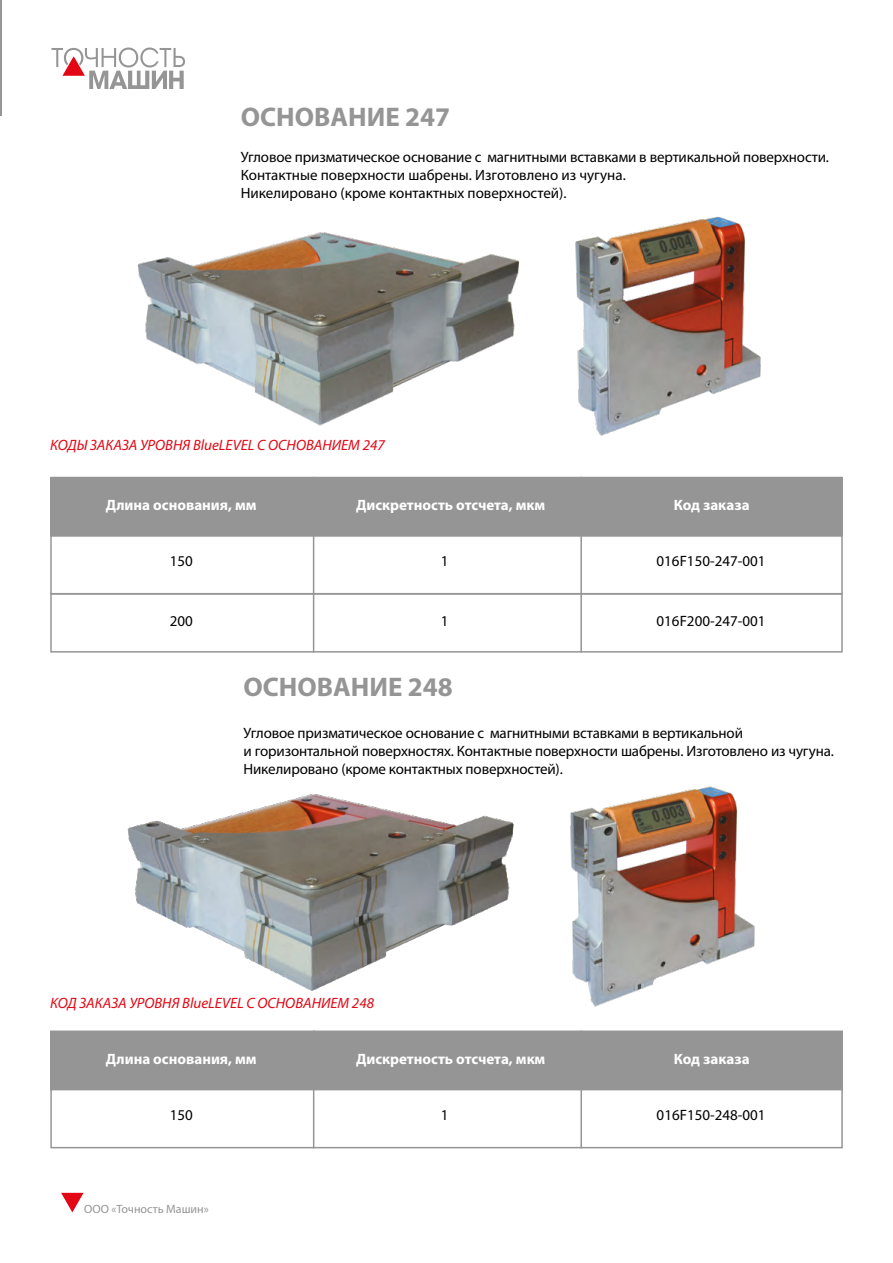
<style>
.page{position:relative;width:893px;height:1263px;background:#fff}
.page>*{position:absolute;margin:0;border:0;box-sizing:border-box;transform-origin:0 0}
.t1{font:700 27px "Myriad Pro";color:#969595}
.t2{font:15px/18px "Myriad Pro";letter-spacing:-.01em;color:#000}
.t3{font:700 15px "Myriad Pro";color:#fff}
.t4{font:italic 15px "Myriad Pro";color:#e30613}
.t5{font:12px "Myriad Pro";color:#969595}
</style>
<div class="page">
<svg style="left:51px;top:48px;width:134px;height:41px"></svg>
<svg style="left:61px;top:1193px;width:23px;height:19px"></svg>
<img style="left:575px;top:216px;width:186px;height:220px">
<img style="left:137px;top:232px;width:382px;height:194px">
<div style="left:50px;top:535px;width:793px;height:60px;border:2px solid #969595"></div>
<div style="left:50px;top:593px;width:793px;height:60px;border:2px solid #969595"></div>
<hr style="left:313px;top:477px;width:1px;height:176px;background:#969595">
<hr style="left:580px;top:477px;width:2px;height:176px;background:#969595">
<div style="left:50px;top:477px;width:793px;height:59px;background:#969595"></div>
<img style="left:570px;top:786px;width:185px;height:221px">
<img style="left:127px;top:793px;width:387px;height:198px">
<div style="left:50px;top:1089px;width:793px;height:59px;border:2px solid #969595"></div>
<hr style="left:313px;top:1030px;width:1px;height:118px;background:#969595">
<hr style="left:580px;top:1030px;width:2px;height:118px;background:#969595">
<div style="left:50px;top:1031px;width:793px;height:58px;background:#969595"></div>
<hr style="left:0;top:0;width:1px;height:116px;background:#969595">
<h1 class="t1" style="left:241px;top:99px;width:211px">ОСНОВАНИЕ 247</h1>
<p class="t2" style="left:241px;top:148px;width:590px">Угловое призматическое основание с магнитными вставками в вертикальной поверхности.<br>Контактные поверхности шабрены. Изготовлено из чугуна.<br>Никелировано (кроме контактных поверхностей).</p>
<p class="t4" style="left:50px;top:436px;width:336px">КОДЫ ЗАКАЗА УРОВНЯ BlueLEVEL С ОСНОВАНИЕМ 247</p>
<p class="t3" style="left:106px;top:495px;width:152px">Длина основания, мм</p>
<p class="t3" style="left:356px;top:495px;width:191px">Дискретность отсчета, мкм</p>
<p class="t3" style="left:674px;top:495px;width:77px">Код заказа</p>
<p class="t2" style="left:170px;top:552px;width:25px">150</p>
<p class="t2" style="left:170px;top:612px;width:25px">200</p>
<p class="t2" style="left:441px;top:552px;width:9px">1</p>
<p class="t2" style="left:441px;top:612px;width:9px">1</p>
<p class="t2" style="left:657px;top:552px;width:110px">016F150-247-001</p>
<p class="t2" style="left:657px;top:612px;width:110px">016F200-247-001</p>
<h1 class="t1" style="left:244px;top:669px;width:211px">ОСНОВАНИЕ 248</h1>
<p class="t2" style="left:244px;top:724px;width:592px">Угловое призматическое основание с магнитными вставками в вертикальной<br>и горизонтальной поверхностях. Контактные поверхности шабрены. Изготовлено из чугуна.<br>Никелировано (кроме контактных поверхностей).</p>
<p class="t4" style="left:50px;top:994px;width:325px">КОД ЗАКАЗА УРОВНЯ BlueLEVEL С ОСНОВАНИЕМ 248</p>
<p class="t3" style="left:106px;top:1049px;width:152px">Длина основания, мм</p>
<p class="t3" style="left:356px;top:1049px;width:191px">Дискретность отсчета, мкм</p>
<p class="t3" style="left:674px;top:1049px;width:77px">Код заказа</p>
<p class="t2" style="left:170px;top:1105px;width:25px">150</p>
<p class="t2" style="left:441px;top:1105px;width:9px">1</p>
<p class="t2" style="left:657px;top:1105px;width:110px">016F150-248-001</p>
<p class="t5" style="left:84px;top:1201px;width:126px">ООО «Точность Машин»</p>
</div>
